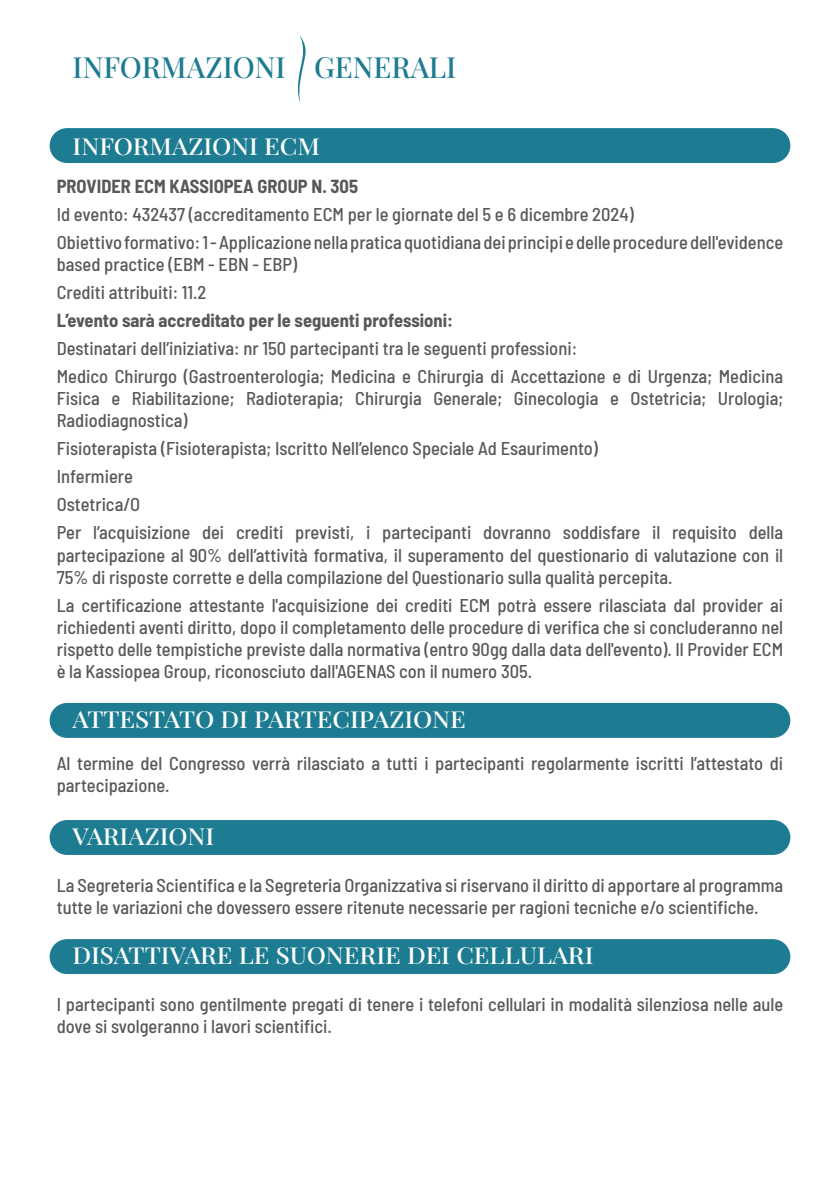
<style>
.page{position:relative;width:840px;height:1191px;background:#fff}
.page>*{position:absolute;margin:0;border:0;box-sizing:border-box;transform-origin:0 0}
.t1{font:29px "Playfair Display";color:#1d7c91}
.t2{font:23.4px "Playfair Display";color:#fff;scale:1.08 1}
.t3{font:500 semi-condensed 18.4px/22.2px "Barlow";color:#57585a}
.t4{font:700 semi-condensed 18.4px "Barlow";color:#57585a}
</style>
<div class="page">
<svg style="left:298px;top:36px;width:8px;height:67px"></svg>
<div style="left:50px;top:128px;width:739px;height:35px;background:#1d7c91;border-radius:17px"></div>
<div style="left:50px;top:703px;width:739px;height:35px;background:#1d7c91;border-radius:17px"></div>
<div style="left:50px;top:820px;width:739px;height:35px;background:#1d7c91;border-radius:17px"></div>
<div style="left:50px;top:939px;width:739px;height:35px;background:#1d7c91;border-radius:17px"></div>
<h1 class="t1" style="left:72px;top:45px;width:385px">INFORMAZIONI GENERALI</h1>
<p class="t2" style="left:72px;top:127px;width:231px">INFORMAZIONI ECM</p>
<p class="t4" style="left:57px;top:173px;width:302px">PROVIDER ECM KASSIOPEA GROUP N. 305</p>
<p class="t3" style="left:57px;top:199px;width:727px;line-height:28px">Id evento: 432437 (accreditamento ECM per le giornate del 5 e 6 dicembre 2024)<br>Obiettivo formativo: 1 - Applicazione nella pratica quotidiana dei principi e delle procedure dell'evidence</p>
<p class="t3" style="left:57px;top:249px;width:242px;line-height:28px">based practice (EBM - EBN - EBP)<br>Crediti attribuiti: 11.2</p>
<p class="t4" style="left:57px;top:307px;width:397px">L’evento sarà accreditato per le seguenti professioni:</p>
<p class="t3" style="left:57px;top:333px;width:727px;line-height:28px">Destinatari dell’iniziativa: nr 150 partecipanti tra le seguenti professioni:<br>Medico Chirurgo (Gastroenterologia; Medicina e Chirurgia di Accettazione e di Urgenza; Medicina</p>
<p class="t3" style="left:57px;top:386px;width:727px">Fisica e Riabilitazione; Radioterapia; Chirurgia Generale; Ginecologia e Ostetricia; Urologia;<br>Radiodiagnostica)</p>
<p class="t3" style="left:57px;top:433px;width:727px;line-height:28px">Fisioterapista (Fisioterapista; Iscritto Nell’elenco Speciale Ad Esaurimento)<br>Infermiere<br>Ostetrica/O<br>Per l’acquisizione dei crediti previsti, i partecipanti dovranno soddisfare il requisito della</p>
<p class="t3" style="left:57px;top:542px;width:727px">partecipazione al 90% dell’attività formativa, il superamento del questionario di valutazione con il<br>75% di risposte corrette e della compilazione del Questionario sulla qualità percepita.</p>
<p class="t3" style="left:57px;top:592px;width:727px;text-align:justify">La certificazione attestante l'acquisizione dei crediti ECM potrà essere rilasciata dal provider ai richiedenti aventi diritto, dopo il completamento delle procedure di verifica che si concluderanno nel rispetto delle tempistiche previste dalla normativa (entro 90gg dalla data dell'evento). Il Provider ECM è la Kassiopea Group, riconosciuto dall'AGENAS con il numero 305.</p>
<p class="t2" style="left:72px;top:701px;width:365px">ATTESTATO DI PARTECIPAZIONE</p>
<p class="t3" style="left:57px;top:751px;width:727px">Al termine del Congresso verrà rilasciato a tutti i partecipanti regolarmente iscritti l’attestato di partecipazione.</p>
<p class="t2" style="left:72px;top:818px;width:133px">VARIAZIONI</p>
<p class="t3" style="left:57px;top:872px;width:727px">La Segreteria Scientifica e la Segreteria Organizzativa si riservano il diritto di apportare al programma tutte le variazioni che dovessero essere ritenute necessarie per ragioni tecniche e/o scientifiche.</p>
<p class="t2" style="left:72px;top:937px;width:484px">DISATTIVARE LE SUONERIE DEI CELLULARI</p>
<p class="t3" style="left:57px;top:991px;width:727px">I partecipanti sono gentilmente pregati di tenere i telefoni cellulari in modalità silenziosa nelle aule dove si svolgeranno i lavori scientifici.</p>
</div>
